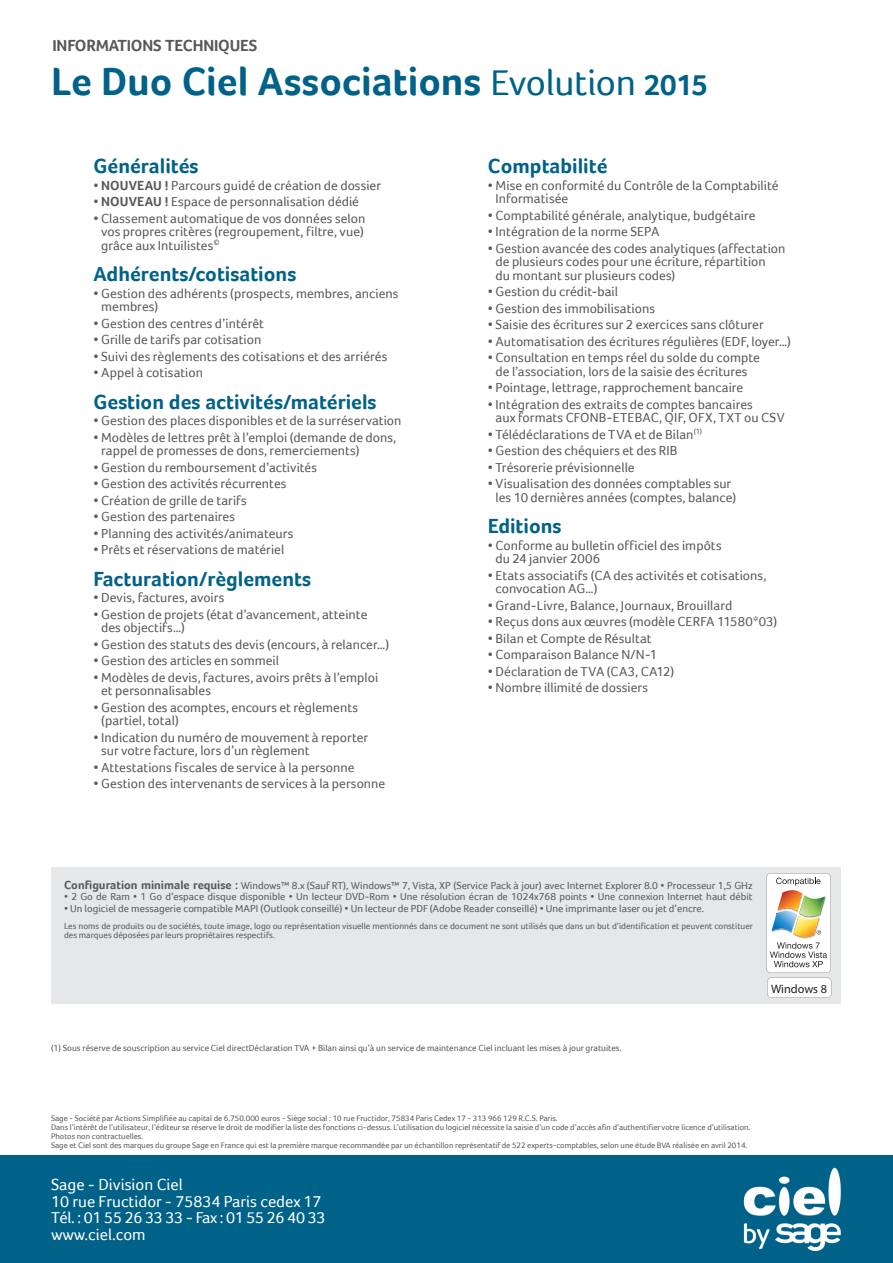
<style>
.page{position:relative;width:893px;height:1263px;background:#fff}
.page>*{position:absolute;margin:0;border:0;box-sizing:border-box;transform-origin:0 0}
.t1{font:700 40.5px "Foco";color:#006288}
.t2{font:700 21px "Foco";color:#006288}
.t3{font:16.5px/16.5px "Foco";color:#fff}
.t4{font:700 16.5px "Foco";letter-spacing:-.01em;color:#57585a}
.t5{font:13.5px/13.5px "Foco";color:#57585a}
.t6{font:12.3px "Myriad Pro";letter-spacing:-.005em;color:#231f20}
.t7{font:10.5px "Foco";color:#57585a}
.t8{font:9.15px "Foco";color:#57585a}
.t9{font:9px/9px "Foco";color:#57585a}
.t10{font:8.25px/9px "Foco";color:#57585a}
.s1{font-weight:400;font-size:37.5px}
.s2{font-size:30px}
.s3{font-weight:700}
.s4{font-weight:700;font-size:12px}
</style>
<div class="page">
<div style="left:52px;top:867px;width:789px;height:137px;background:#e6e7e9"></div>
<div style="left:0;top:1155px;width:893px;height:108px;background:#006288"></div>
<svg style="left:767px;top:873px;width:64px;height:125px"></svg>
<img style="left:743px;top:1167px;width:98px;height:85px">
<p class="t4" style="left:52px;top:36px;width:206px">INFORMATIONS TECHNIQUES</p>
<h1 class="t1" style="left:51px;top:58px;width:658px">Le Duo Ciel Associations <span class="s1">Evolution</span> <span class="s2">2015</span></h1>
<h2 class="t2" style="left:94px;top:154px;width:107px">Généralités</h2>
<p class="t5" style="left:94px;top:178px;width:289px">• <span class="s3">NOUVEAU !</span> Parcours guidé de création de dossier</p>
<p class="t5" style="left:94px;top:195px;width:267px">• <span class="s3">NOUVEAU !</span> Espace de personnalisation dédié</p>
<p class="t5" style="left:101px;top:211px;width:266px;text-align:justify;text-indent:-8px">• Classement automatique de vos données selon vos propres critères (regroupement, filtre, vue) grâce aux Intuilistes<sup>©</sup></p>
<h2 class="t2" style="left:94px;top:262px;width:204px">Adhérents/cotisations</h2>
<p class="t5" style="left:101px;top:286px;width:299px;text-indent:-8px">• Gestion des adhérents (prospects, membres, anciens membres)</p>
<p class="t5" style="left:94px;top:316px;width:172px">• Gestion des centres d’intérêt</p>
<p class="t5" style="left:94px;top:333px;width:169px">• Grille de tarifs par cotisation</p>
<p class="t5" style="left:94px;top:349px;width:295px">• Suivi des règlements des cotisations et des arriérés</p>
<p class="t5" style="left:94px;top:366px;width:111px">• Appel à cotisation</p>
<h2 class="t2" style="left:94px;top:389px;width:285px">Gestion des activités/matériels</h2>
<p class="t5" style="left:94px;top:414px;width:309px">• Gestion des places disponibles et de la surréservation</p>
<p class="t5" style="left:101px;top:430px;width:297px;text-indent:-8px">• Modèles de lettres prêt à l’emploi (demande de dons, rappel de promesses de dons, remerciements)</p>
<p class="t5" style="left:94px;top:460px;width:225px">• Gestion du remboursement d’activités</p>
<p class="t5" style="left:94px;top:477px;width:195px">• Gestion des activités récurrentes</p>
<p class="t5" style="left:94px;top:493px;width:155px">• Création de grille de tarifs</p>
<p class="t5" style="left:94px;top:510px;width:143px">• Gestion des partenaires</p>
<p class="t5" style="left:94px;top:526px;width:201px">• Planning des activités/animateurs</p>
<p class="t5" style="left:94px;top:543px;width:192px">• Prêts et réservations de matériel</p>
<h2 class="t2" style="left:94px;top:566px;width:219px">Facturation/règlements</h2>
<p class="t5" style="left:94px;top:591px;width:132px">• Devis, factures, avoirs</p>
<p class="t5" style="left:101px;top:607px;width:268px;text-indent:-8px">• Gestion de projets (état d’avancement, atteinte des objectifs…)</p>
<p class="t5" style="left:94px;top:637px;width:297px">• Gestion des statuts des devis (encours, à relancer…)</p>
<p class="t5" style="left:94px;top:654px;width:187px">• Gestion des articles en sommeil</p>
<p class="t5" style="left:101px;top:670px;width:279px;text-indent:-8px">• Modèles de devis, factures, avoirs prêts à l’emploi et personnalisables</p>
<p class="t5" style="left:101px;top:700px;width:259px;text-indent:-8px">• Gestion des acomptes, encours et règlements (partiel, total)</p>
<p class="t5" style="left:101px;top:730px;width:269px;text-indent:-8px">• Indication du numéro de mouvement à reporter sur votre facture, lors d’un règlement</p>
<p class="t5" style="left:94px;top:760px;width:262px">• Attestations fiscales de service à la personne</p>
<p class="t5" style="left:94px;top:777px;width:293px">• Gestion des intervenants de services à la personne</p>
<h2 class="t2" style="left:488px;top:154px;width:121px">Comptabilité</h2>
<p class="t5" style="left:496px;top:178px;width:285px;text-indent:-8px">• Mise en conformité du Contrôle de la Comptabilité<br>Informatisée</p>
<p class="t5" style="left:488px;top:208px;width:269px">• Comptabilité générale, analytique, budgétaire</p>
<p class="t5" style="left:488px;top:225px;width:173px">• Intégration de la norme SEPA</p>
<p class="t5" style="left:496px;top:241px;width:291px;text-indent:-8px">• Gestion avancée des codes analytiques (affectation de plusieurs codes pour une écriture, répartition<br>du montant sur plusieurs codes)</p>
<p class="t5" style="left:488px;top:285px;width:132px">• Gestion du crédit-bail</p>
<p class="t5" style="left:488px;top:301px;width:169px">• Gestion des immobilisations</p>
<p class="t5" style="left:488px;top:318px;width:277px">• Saisie des écritures sur 2 exercices sans clôturer</p>
<p class="t5" style="left:488px;top:334px;width:305px">• Automatisation des écritures régulières (EDF, loyer…)</p>
<p class="t5" style="left:488px;top:351px;width:273px;text-align:center">• Consultation en temps réel du solde du compte de l’association, lors de la saisie des écritures</p>
<p class="t5" style="left:488px;top:381px;width:257px">• Pointage, lettrage, rapprochement bancaire</p>
<p class="t5" style="left:496px;top:397px;width:290px;text-indent:-8px">• Intégration des extraits de comptes bancaires<br>aux formats CFONB-ETEBAC, QIF, OFX, TXT ou CSV</p>
<p class="t5" style="left:488px;top:427px;width:216px">• Télédéclarations de TVA et de Bilan<sup>(1)</sup></p>
<p class="t5" style="left:488px;top:444px;width:191px">• Gestion des chéquiers et des RIB</p>
<p class="t5" style="left:488px;top:460px;width:148px">• Trésorerie prévisionnelle</p>
<p class="t5" style="left:488px;top:477px;width:250px;text-align:center">• Visualisation des données comptables sur les 10 dernières années (comptes, balance)</p>
<h2 class="t2" style="left:488px;top:514px;width:75px">Editions</h2>
<p class="t5" style="left:496px;top:538px;width:228px;text-indent:-8px">• Conforme au bulletin officiel des impôts du 24 janvier 2006</p>
<p class="t5" style="left:496px;top:568px;width:272px;text-indent:-8px">• Etats associatifs (CA des activités et cotisations, convocation AG…)</p>
<p class="t5" style="left:488px;top:598px;width:246px">• Grand-Livre, Balance, Journaux, Brouillard</p>
<p class="t5" style="left:488px;top:615px;width:291px">• Reçus dons aux œuvres (modèle CERFA 11580*03)</p>
<p class="t5" style="left:488px;top:631px;width:165px">• Bilan et Compte de Résultat</p>
<p class="t5" style="left:488px;top:648px;width:171px">• Comparaison Balance N/N-1</p>
<p class="t5" style="left:488px;top:664px;width:188px">• Déclaration de TVA (CA3, CA12)</p>
<p class="t5" style="left:488px;top:681px;width:162px">• Nombre illimité de dossiers</p>
<p class="t7" style="left:64px;top:879px;width:690px"><span class="s4">Configuration minimale requise :</span> Windows™ 8.x (Sauf RT), Windows™ 7, Vista, XP (Service Pack à jour) avec Internet Explorer 8.0 • Processeur 1,5 GHz</p>
<p class="t7" style="left:64px;top:891px;width:690px">• 2 Go de Ram • 1 Go d’espace disque disponible • Un lecteur DVD-Rom • Une résolution écran de 1024x768 points • Une connexion Internet haut débit</p>
<p class="t7" style="left:64px;top:902px;width:642px">• Un logiciel de messagerie compatible MAPI (Outlook conseillé) • Un lecteur de PDF (Adobe Reader conseillé) • Une imprimante laser ou jet d’encre.</p>
<p class="t9" style="left:64px;top:921px;width:690px">Les noms de produits ou de sociétés, toute image, logo ou représentation visuelle mentionnés dans ce document ne sont utilisés que dans un but d’identification et peuvent constituer des marques déposées par leurs propriétaires respectifs.</p>
<p class="t6" style="left:771px;top:981px;width:57px">Windows 8</p>
<p class="t8" style="left:51px;top:1043px;width:572px">(1) Sous réserve de souscription au service Ciel directDéclaration TVA + Bilan ainsi qu’à un service de maintenance Ciel incluant les mises à jour gratuites.</p>
<p class="t10" style="left:51px;top:1113px;width:701px">Sage - Société par Actions Simplifiée au capital de 6.750.000 euros - Siège social : 10 rue Fructidor, 75834 Paris Cedex 17 - 313 966 129 R.C.S. Paris.<br>Dans l’intérêt de l’utilisateur, l’éditeur se réserve le droit de modifier la liste des fonctions ci-dessus. L’utilisation du logiciel nécessite la saisie d’un code d’accès afin d’authentifier votre licence d’utilisation.<br>Photos non contractuelles.<br>Sage et Ciel sont des marques du groupe Sage en France qui est la première marque recommandée par un échantillon représentatif de 522 experts-comptables, selon une étude BVA réalisée en avril 2014.</p>
<p class="t3" style="left:51px;top:1176px;width:276px">Sage - Division Ciel<br>10 rue Fructidor - 75834 Paris cedex 17<br>Tél. : 01 55 26 33 33 - Fax : 01 55 26 40 33 www.ciel.com</p>
</div>
